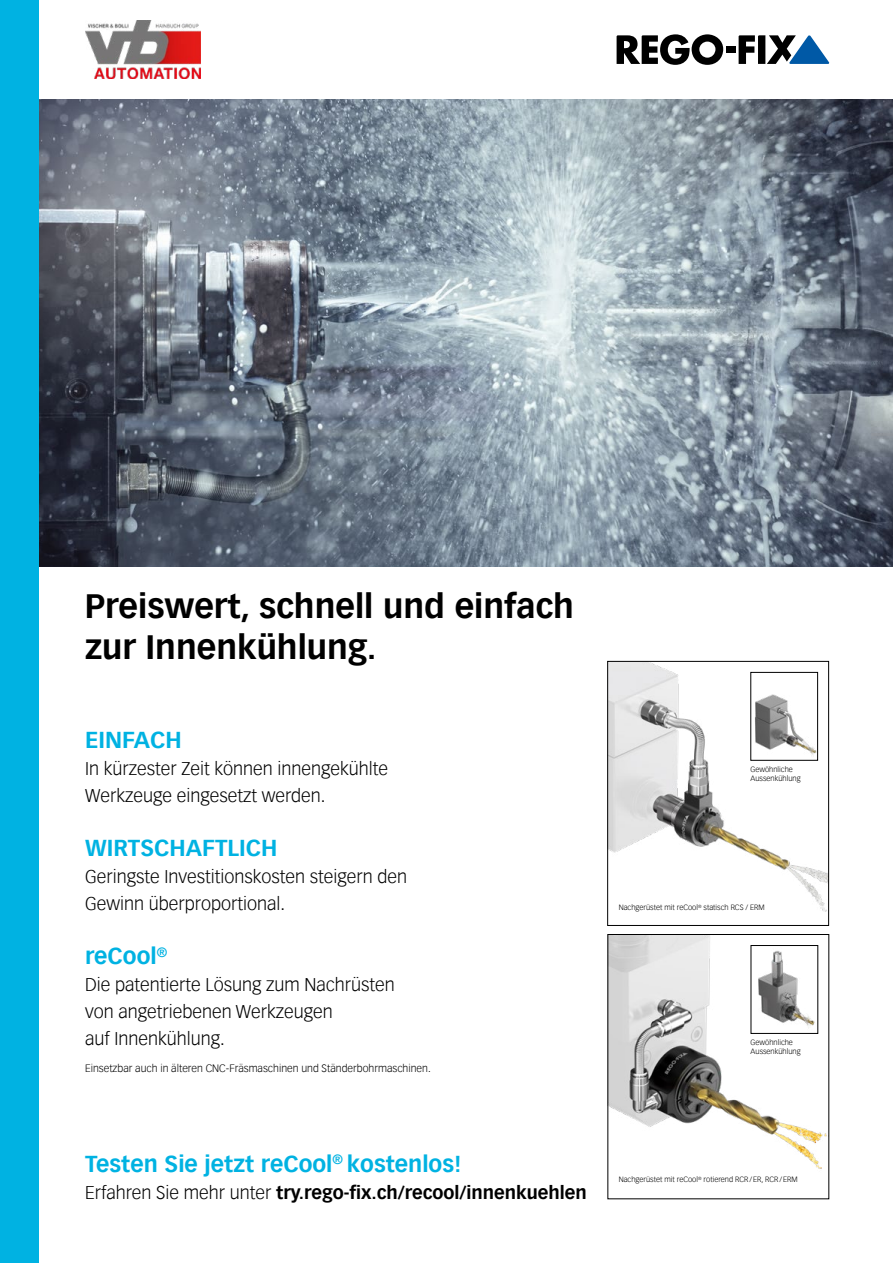
<style>
.page{position:relative;width:893px;height:1263px;background:#fff}
.page>*{position:absolute;margin:0;border:0;box-sizing:border-box;transform-origin:0 0}
.t1{font:700 33px/40.5px "Vectora Com";color:#000}
.t2{font:700 22.5px "Vectora Com";color:#00b2e2}
.t3{font:300 18px/27px "Vectora Com";color:#000}
.t4{font:700 18px "Vectora Com";color:#000}
.t5{font:300 10.5px "Vectora Com";color:#000}
.t6{font:300 7.5px/9px "Vectora Com";color:#000}
.s1{font-weight:300}
</style>
<div class="page">
<img style="left:38px;top:99px;width:855px;height:467px">
<div style="left:726px;top:46px;width:9px;height:7px;background:#000"></div>
<svg style="left:617px;top:34px;width:106px;height:31px"></svg>
<svg style="left:739px;top:35px;width:90px;height:29px"></svg>
<div style="left:0;top:0;width:38px;height:1263px;background:#00b2e2"></div>
<img style="left:609px;top:663px;width:218px;height:249px">
<div style="left:607px;top:661px;width:222px;height:265px;border:1px solid #000"></div>
<img style="left:753px;top:674px;width:63px;height:84px">
<div style="left:751px;top:672px;width:67px;height:88px;border:1px solid #000"></div>
<img style="left:609px;top:936px;width:218px;height:233px">
<img style="left:753px;top:947px;width:63px;height:84px">
<img style="left:85px;top:21px;width:116px;height:58px">
<h1 class="t1" style="left:85px;top:586px;width:490px">Preiswert, schnell und einfach zur Innenkühlung.</h1>
<p class="t2" style="left:85px;top:727px;width:98px">EINFACH</p>
<p class="t3" style="left:85px;top:755px;width:305px">In kürzester Zeit können innengekühlte<br>Werkzeuge eingesetzt werden.</p>
<p class="t2" style="left:85px;top:835px;width:194px">WIRTSCHAFTLICH</p>
<p class="t3" style="left:85px;top:863px;width:324px">Geringste Investitionskosten steigern den<br>Gewinn überproportional.</p>
<p class="t2" style="left:85px;top:943px;width:84px">reCool<sup>®</sup></p>
<p class="t3" style="left:85px;top:971px;width:311px">Die patentierte Lösung zum Nachrüsten von angetriebenen Werkzeugen<br>auf Innenkühlung.</p>
<p class="t5" style="left:85px;top:1062px;width:347px">Einsetzbar auch in älteren CNC-Fräsmaschinen und Ständerbohrmaschinen.</p>
<p class="t2" style="left:85px;top:1150px;width:378px">Testen Sie jetzt reCool<sup>®</sup> kostenlos!</p>
<p class="t4" style="left:85px;top:1181px;width:503px"><span class="s1">Erfahren Sie mehr unter</span> try.rego-fix.ch/recool/innenkuehlen</p>
<p class="t6" style="left:750px;top:765px;width:52px">Gewöhnliche<br>Aussenkühlung</p>
<p class="t6" style="left:619px;top:903px;width:148px">Nachgerüstet mit reCool<sup>®</sup> statisch RCS / ERM</p>
<p class="t6" style="left:751px;top:1038px;width:52px">Gewöhnliche<br>Aussenkühlung</p>
<p class="t6" style="left:619px;top:1175px;width:180px">Nachgerüstet mit reCool<sup>®</sup> rotierend RCR/ER, RCR/ERM</p>
</div>
